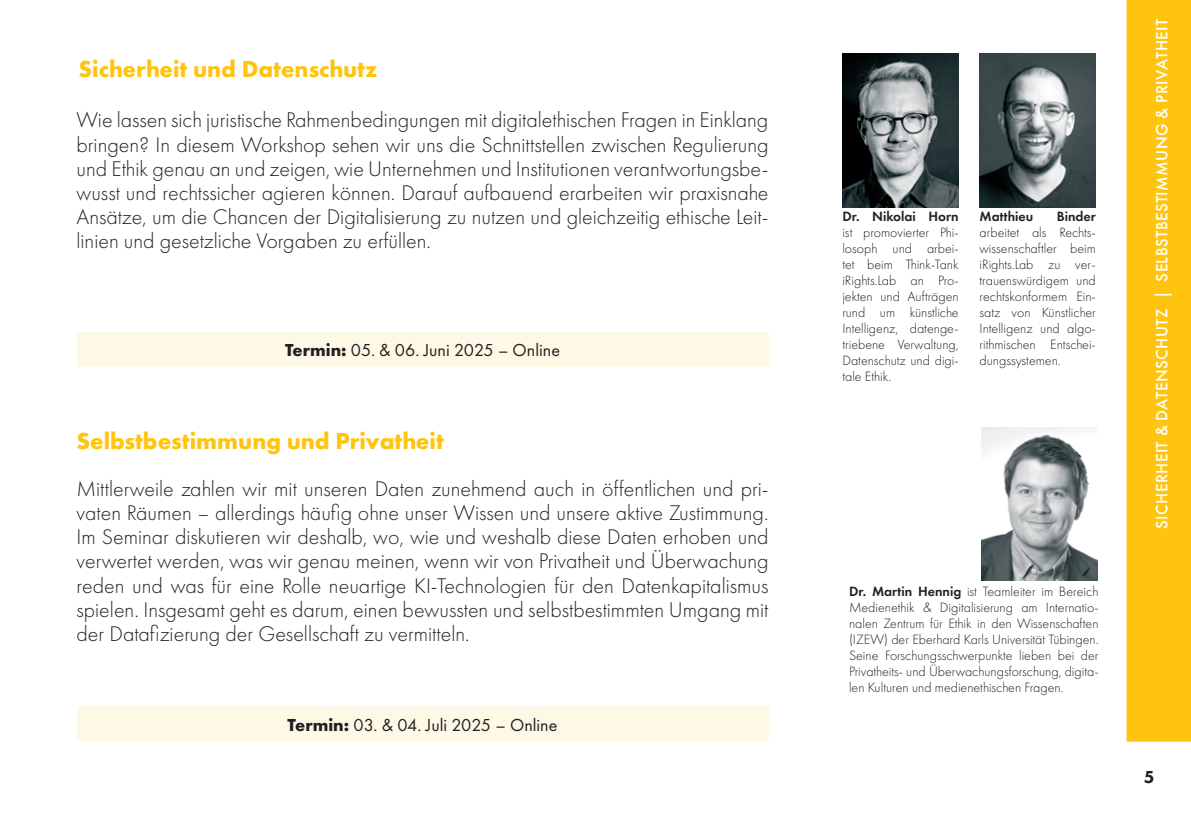
<style>
.page{position:relative;width:1191px;height:840px;background:#fff}
.page>*{position:absolute;margin:0;border:0;box-sizing:border-box;transform-origin:0 0}
.t1{font:700 24px "Futura PT";color:#fec40e}
.t2{font:300 22px/24px "Futura PT";color:#231f20;text-align:justify}
.t3{font:18px "Futura PT";color:#231f20}
.t4{font:800 18px "Futura PT";color:#231f20}
.t5{font:500 17px "Futura PT";letter-spacing:.025em;color:#fff}
.t6{font:300 14px/16px "Futura PT";color:#231f20;text-align:justify}
.t7{font:600 14px "Futura PT";color:#231f20}
.s1{font-weight:700}
.s2{font-weight:600}
</style>
<div class="page">
<div style="left:1126px;top:0;width:65px;height:741px;background:#fec40e"></div>
<div style="left:77px;top:332px;width:691px;height:34px;background:#fef8e6"></div>
<div style="left:77px;top:706px;width:691px;height:34px;background:#fef8e6"></div>
<img style="left:842px;top:54px;width:116px;height:153px">
<img style="left:979px;top:54px;width:116px;height:153px">
<img style="left:981px;top:427px;width:116px;height:153px">
<p class="t1" style="left:79px;top:53px;width:300px">Sicherheit und Datenschutz</p>
<p class="t2" style="left:77px;top:108px;width:693px">Wie lassen sich juristische Rahmenbedingungen mit digitalethischen Fragen in Einklang bringen? In diesem Workshop sehen wir uns die Schnittstellen zwischen Regulierung und Ethik genau an und zeigen, wie Unternehmen und Institutionen verantwortungsbe&shy;wusst und rechtssicher agieren können. Darauf aufbauend erarbeiten wir praxisnahe Ansätze, um die Chancen der Digitalisierung zu nutzen und gleichzeitig ethische Leit&shy;linien und gesetzliche Vorgaben zu erfüllen.</p>
<p class="t3" style="left:285px;top:339px;width:276px"><span class="s1">Termin:</span> 05. &amp; 06. Juni 2025 – Online</p>
<p class="t1" style="left:77px;top:425px;width:369px">Selbstbestimmung und Privatheit</p>
<p class="t2" style="left:77px;top:477px;width:693px">Mittlerweile zahlen wir mit unseren Daten zunehmend auch in öffentlichen und pri&shy;vaten Räumen – allerdings häufig ohne unser Wissen und unsere aktive Zustimmung.<br>Im Seminar diskutieren wir deshalb, wo, wie und weshalb diese Daten erhoben und verwertet werden, was wir genau meinen, wenn wir von Privatheit und Überwachung reden und was für eine Rolle neuartige KI-Technologien für den Datenkapitalismus spielen. Insgesamt geht es darum, einen bewussten und selbstbestimmten Umgang mit der Datafizierung der Gesellschaft zu vermitteln.</p>
<p class="t3" style="left:287px;top:713px;width:271px"><span class="s1">Termin:</span> 03. &amp; 04. Juli 2025 – Online</p>
<p class="t7" style="left:842px;top:207px;width:118px">Dr. Nikolai Horn</p>
<p class="t6" style="left:842px;top:224px;width:118px">ist promovierter Phi&shy;losoph und arbei&shy;tet beim Think-Tank iRights.Lab an Pro&shy;jekten und Aufträgen rund um künstliche Intelligenz, datenge&shy;triebene Verwaltung, Datenschutz und digi&shy;tale Ethik.</p>
<p class="t7" style="left:979px;top:207px;width:55px">Matthieu</p>
<p class="t7" style="left:1056px;top:207px;width:41px">Binder</p>
<p class="t6" style="left:979px;top:224px;width:118px">arbeitet als Rechts&shy;wissenschaftler beim iRights.Lab zu ver&shy;trauenswürdigem und rechtskonformem Ein&shy;satz von Künstlicher Intelligenz und algo&shy;rithmischen Entschei&shy;dungssystemen.</p>
<p class="t6" style="left:849px;top:582px;width:251px"><span class="s2">Dr. Martin Hennig</span> ist Teamleiter im Bereich Medienethik &amp; Digitalisierung am Internatio&shy;nalen Zentrum für Ethik in den Wissenschaften (IZEW) der Eberhard Karls Universität Tübingen.<br>Seine Forschungsschwerpunkte lieben bei der Privatheits- und Überwachungsforschung, digita&shy;len Kulturen und medienethischen Fragen.</p>
<p class="t5" style="left:1151px;top:528px;width:511px;rotate:-90deg">SICHERHEIT &amp; DATENSCHUTZ | SELBSTBESTIMMUNG &amp; PRIVATHEIT</p>
<p class="t4" style="left:1143px;top:764px;width:12px">5</p>
</div>
